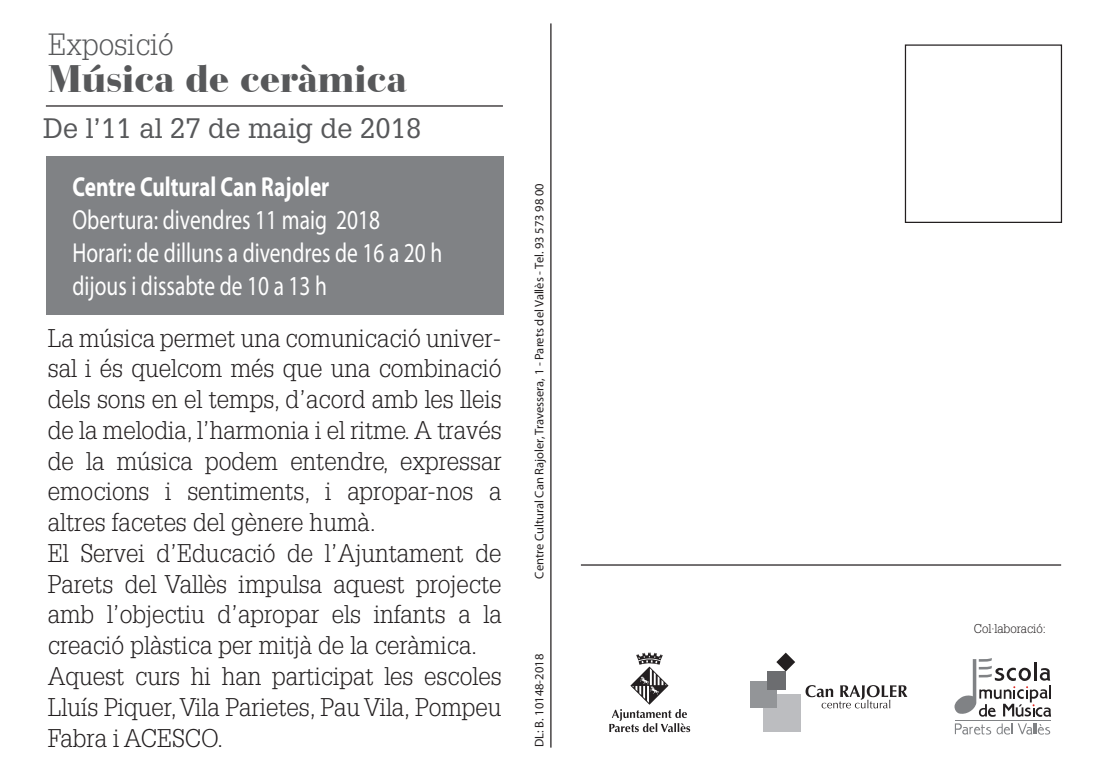
<style>
.page{position:relative;width:1099px;height:780px;background:#fff}
.page>*{position:absolute;margin:0;border:0;box-sizing:border-box;transform-origin:0 0}
.t1{font:900 40px "Bauer Bodoni BT";color:#57585a}
.t2{font:300 30px "Glypha LT Std";color:#57585a}
.t3{font:27.5px/33px "Myriad Pro";color:#fff;scale:.78 1}
.t4{font:700 27.5px "Myriad Pro";color:#fff;scale:.78 1}
.t5{font:27.5px "Glypha LT Std";color:#57585a}
.t6{font:300 25px/30.8px "Glypha LT Std";color:#231f20}
.t7{font:12.5px "Myriad Pro";color:#231f20}
.t8{font:300 12.5px "Glypha LT Std";color:#231f20}
</style>
<div class="page">
<div style="left:904px;top:44px;width:158px;height:179px;border:1px solid #231f20"></div>
<hr style="left:550px;top:23px;width:1px;height:724px;background:#231f20">
<div style="left:46px;top:157px;width:458px;height:158px;background:#808285"></div>
<hr style="left:581px;top:564px;width:480px;height:1px;background:#231f20">
<hr style="left:46px;top:105px;width:457px;height:2px;background:#231f20">
<svg style="left:609px;top:652px;width:81px;height:80px"></svg>
<svg style="left:776px;top:652px;width:19px;height:19px"></svg>
<div style="left:763px;top:694px;width:37px;height:38px;background:#bcbdc0"></div>
<div style="left:749px;top:681px;width:27px;height:26px;background:#939598"></div>
<div style="left:767px;top:671px;width:18px;height:19px;background:#6c6d70"></div>
<svg style="left:805px;top:685px;width:102px;height:23px"></svg>
<hr style="left:954px;top:720px;width:96px;height:1px;background:#808285">
<svg style="left:954px;top:723px;width:96px;height:11px"></svg>
<svg style="left:954px;top:658px;width:97px;height:59px"></svg>
<p class="t2" style="left:48px;top:27px;width:127px">Exposició</p>
<h1 class="t1" style="left:48px;top:54px;width:360px">Música de ceràmica</h1>
<p class="t5" style="left:43px;top:112px;width:380px">De l’11 al 27 de maig de 2018</p>
<p class="t4" style="left:72px;top:169px;width:331px">Centre Cultural Can Rajoler</p>
<p class="t3" style="left:72px;top:203px;width:475px">Obertura: divendres 11 maig 2018<br>Horari: de dilluns a divendres de 16 a 20 h dijous i dissabte de 10 a 13 h</p>
<p class="t6" style="left:48px;top:323px;width:455px">La música permet una comunicació univer&shy;sal i és quelcom més que una combinació dels sons en el temps, d’acord amb les lleis de la melodia, l’harmonia i el ritme. A través de la música podem entendre, expressar emocions i sentiments, i apropar-nos a altres facetes del gènere humà.<br>El Servei d’Educació de l’Ajuntament de Parets del Vallès impulsa aquest projecte amb l’objectiu d’apropar els infants a la creació plàstica per mitjà de la ceràmica.<br>Aquest curs hi han participat les escoles Lluís Piquer, Vila Parietes, Pau Vila, Pompeu Fabra i ACESCO.</p>
<p class="t7" style="left:531px;top:578px;width:396px;rotate:-90deg">Centre Cultural Can Rajoler, Travessera, 1 - Parets del Vallès - Tel. 93 573 98 00</p>
<p class="t7" style="left:531px;top:747px;width:94px;rotate:-90deg">DL: B. 10148-2018</p>
<p class="t8" style="left:973px;top:621px;width:73px">Col·laboració:</p>
</div>
